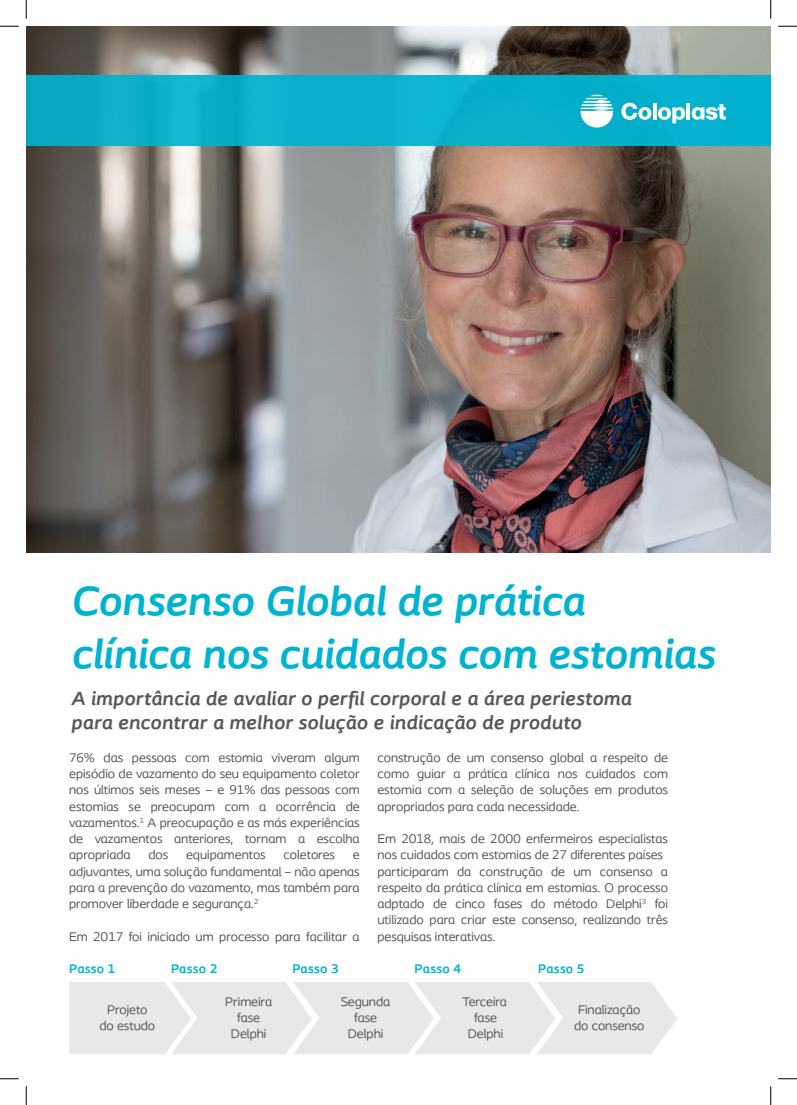
<style>
.page{position:relative;width:797px;height:1105px;background:#fff}
.page>*{position:absolute;margin:0;border:0;box-sizing:border-box;transform-origin:0 0}
.t1{font:italic 700 42.5px/53.1px "Coloplast";letter-spacing:-.005em;color:#00b3d0}
.t2{font:italic 700 20px/24.4px "Coloplast";letter-spacing:.01em;color:#57585a}
.t3{font:13.12px/16.2px "Coloplast";color:#57585a;text-align:center}
.t4{font:700 13.12px "Coloplast";letter-spacing:.02em;color:#00b3d0}
</style>
<div class="page">
<img style="left:26px;top:26px;width:744px;height:526px">
<div style="left:26px;top:75px;width:744px;height:71px;background:#09b0cb"></div>
<div style="left:69px;top:982px;width:608px;height:72px;background:#e7e8e9"></div>
<svg style="left:580px;top:95px;width:33px;height:33px"></svg>
<svg style="left:621px;top:103px;width:30px;height:17px"></svg>
<svg style="left:653px;top:103px;width:3px;height:16px"></svg>
<hr style="left:686px;top:103px;width:4px;height:16px;background:#fff">
<svg style="left:658px;top:107px;width:27px;height:16px"></svg>
<svg style="left:691px;top:104px;width:34px;height:16px"></svg>
<svg style="left:0;top:25px;width:19px;height:2px"></svg>
<svg style="left:778px;top:25px;width:19px;height:2px"></svg>
<svg style="left:0;top:1078px;width:19px;height:1px"></svg>
<svg style="left:778px;top:1078px;width:19px;height:1px"></svg>
<svg style="left:25px;top:0;width:2px;height:19px"></svg>
<svg style="left:25px;top:1086px;width:2px;height:19px"></svg>
<svg style="left:770px;top:0;width:1px;height:19px"></svg>
<svg style="left:770px;top:1086px;width:1px;height:19px"></svg>
<h1 class="t1" style="left:71px;top:574px;width:645px">Consenso Global de prática clínica nos cuidados com estomias</h1>
<h2 class="t2" style="left:71px;top:686px;width:561px">A importância de avaliar o perfil corporal e a área periestoma para encontrar a melhor solução e indicação de produto</h2>
<p class="t3" style="left:69px;top:749px;width:292px;text-align:justify">76% das pessoas com estomia viveram algum episódio de vazamento do seu equipamento coletor nos últimos seis meses – e 91% das pessoas com estomias se preocupam com a ocorrência de vazamentos.<sup>1</sup> A preocupação e as más experiências de vazamentos anteriores, tornam a escolha apropriada</p>
<p class="t3" style="left:148px;top:847px;width:21px">dos</p>
<p class="t3" style="left:186px;top:847px;width:81px">equipamentos</p>
<p class="t3" style="left:283px;top:847px;width:53px">coletores</p>
<p class="t3" style="left:69px;top:847px;width:292px;text-align:justify;text-indent:284px">e adjuvantes, uma solução fundamental – não apenas para a prevenção do vazamento, mas também para promover liberdade e segurança.<sup>2</sup></p>
<p class="t3" style="left:69px;top:928px;width:292px">Em 2017 foi iniciado um processo para facilitar a</p>
<p class="t3" style="left:377px;top:749px;width:292px;text-align:justify">construção de um consenso global a respeito de como guiar a prática clínica nos cuidados com estomia com a seleção de soluções em produtos apropriados para cada necessidade.</p>
<p class="t3" style="left:377px;top:830px;width:292px;text-align:left">Em 2018, mais de 2000 enfermeiros especialistas nos cuidados com estomias de 27 diferentes países participaram da construção de um consenso a respeito da prática clínica em estomias. O processo adptado de cinco fases do método Delphi<sup>3</sup> foi utilizado para criar este consenso, realizando três pesquisas interativas.</p>
<p class="t4" style="left:69px;top:961px;width:48px">Passo 1</p>
<p class="t4" style="left:171px;top:961px;width:48px">Passo 2</p>
<p class="t4" style="left:292px;top:961px;width:48px">Passo 3</p>
<p class="t4" style="left:414px;top:961px;width:48px">Passo 4</p>
<p class="t4" style="left:538px;top:961px;width:48px">Passo 5</p>
<p class="t3" style="left:99px;top:1001px;width:57px">Projeto do estudo</p>
<p class="t3" style="left:225px;top:993px;width:48px">Primeira fase<br>Delphi</p>
<p class="t3" style="left:341px;top:993px;width:51px">Segunda fase<br>Delphi</p>
<p class="t3" style="left:462px;top:993px;width:46px">Terceira fase<br>Delphi</p>
<p class="t3" style="left:574px;top:1001px;width:72px">Finalização do consenso</p>
</div>
